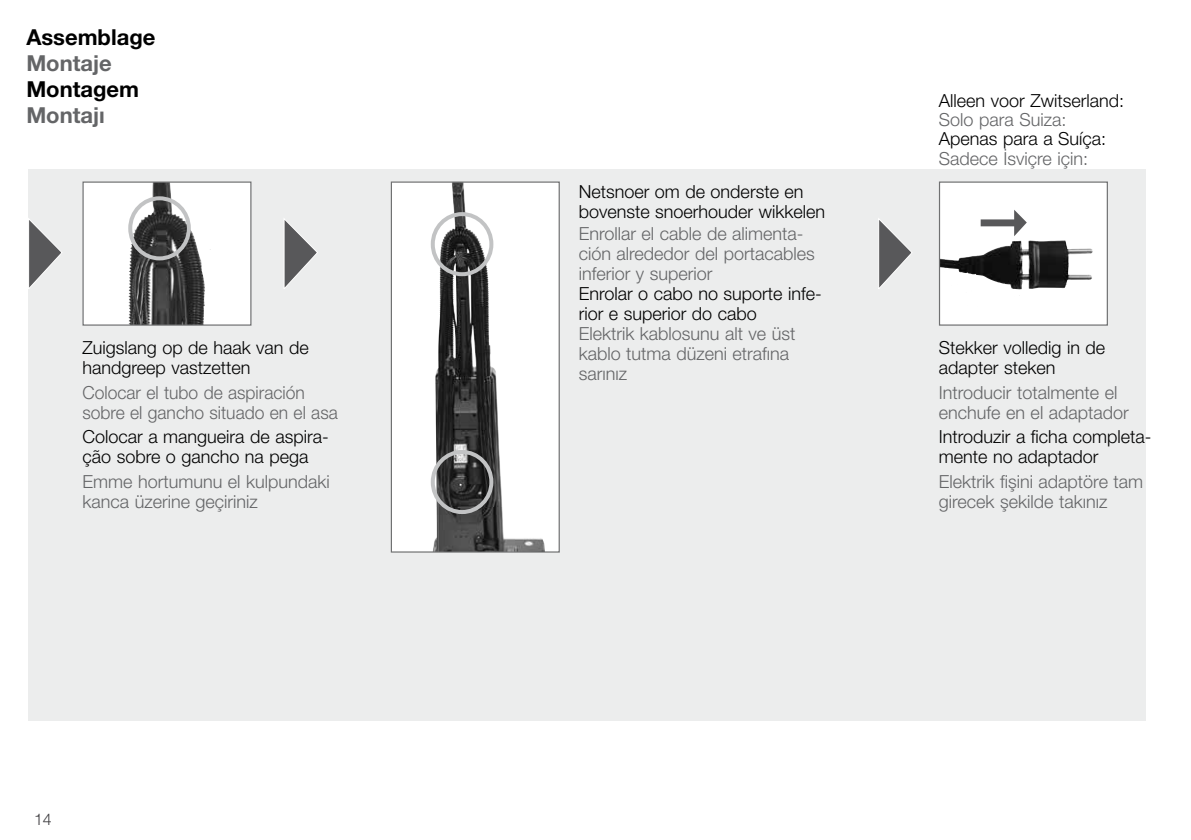
<style>
.page{position:relative;width:1191px;height:840px;background:#fff}
.page>*{position:absolute;margin:0;border:0;box-sizing:border-box;transform-origin:0 0}
.t1{font:700 22px "Helvetica Neue LT Pro";color:#000}
.t2{font:700 22px "Helvetica Neue LT Pro";color:#646567}
.t3{font:300 18px/20px "Helvetica Neue LT Pro";color:#646567}
.t4{font:300 18px/20px "Helvetica Neue LT Pro";color:#000}
.t5{font:300 16px "Helvetica Neue LT Pro";color:#3e3d40}
</style>
<div class="page">
<div style="left:28px;top:169px;width:1117px;height:551px;background:#eceded"></div>
<div style="left:939px;top:182px;width:168px;height:143px;background:#fff"></div>
<img style="left:941px;top:240px;width:125px;height:49px">
<div style="left:939px;top:181px;width:169px;height:144px;border:1px solid #707172"></div>
<div style="left:83px;top:182px;width:168px;height:143px;background:#fff"></div>
<img style="left:128px;top:183px;width:83px;height:140px">
<div style="left:82px;top:181px;width:169px;height:144px;border:1px solid #707172"></div>
<svg style="left:393px;top:183px;width:165px;height:367px;background:#cecece"></svg>
<img style="left:434px;top:183px;width:21px;height:357px">
<div style="left:391px;top:181px;width:169px;height:371px;border:1px solid #707172"></div>
<svg style="left:878px;top:218px;width:33px;height:71px"></svg>
<svg style="left:284px;top:218px;width:34px;height:71px"></svg>
<svg style="left:28px;top:218px;width:34px;height:71px"></svg>
<svg style="left:980px;top:210px;width:46px;height:26px"></svg>
<div style="left:128px;top:196px;width:63px;height:64px;border:4px solid #c2c3c4;border-radius:50%"></div>
<div style="left:431px;top:212px;width:62px;height:64px;border:4px solid #c2c3c4;border-radius:50%"></div>
<div style="left:431px;top:449px;width:62px;height:64px;border:4px solid #c2c3c4;border-radius:50%"></div>
<p class="t1" style="left:26px;top:24px;width:131px">Assemblage</p>
<p class="t2" style="left:26px;top:50px;width:87px">Montaje</p>
<p class="t1" style="left:26px;top:76px;width:114px">Montagem</p>
<p class="t2" style="left:26px;top:102px;width:80px">Montajı</p>
<p class="t4" style="left:82px;top:336px;width:228px">Zuigslang op de haak van de handgreep vastzetten</p>
<p class="t3" style="left:82px;top:381px;width:257px">Colocar el tubo de aspiración sobre el gancho situado en el asa</p>
<p class="t4" style="left:82px;top:426px;width:248px">Colocar a mangueira de aspira&shy;ção sobre o gancho na pega</p>
<p class="t3" style="left:82px;top:471px;width:249px">Emme hortumunu el kulpundaki kanca üzerine geçiriniz</p>
<p class="t5" style="left:34px;top:808px;width:19px">14</p>
<p class="t4" style="left:578px;top:181px;width:248px">Netsnoer om de onderste en bovenste snoerhouder wikkelen</p>
<p class="t3" style="left:578px;top:223px;width:237px">Enrollar el cable de alimenta&shy;ción alrededor del portacables inferior y superior</p>
<p class="t4" style="left:578px;top:283px;width:244px">Enrolar o cabo no suporte infe&shy;rior e superior do cabo</p>
<p class="t3" style="left:578px;top:323px;width:218px">Elektrik kablosunu alt ve üst kablo tutma düzeni etrafına sarınız</p>
<p class="t4" style="left:939px;top:90px;width:187px">Alleen voor Zwitserland:</p>
<p class="t3" style="left:939px;top:109px;width:129px">Solo para Suiza:</p>
<p class="t4" style="left:939px;top:128px;width:169px">Apenas para a Suíça:</p>
<p class="t3" style="left:939px;top:148px;width:151px">Sadece İsviçre için:</p>
<p class="t4" style="left:939px;top:336px;width:168px">Stekker volledig in de adapter steken</p>
<p class="t3" style="left:939px;top:381px;width:191px">Introducir totalmente el enchufe en el adaptador</p>
<p class="t4" style="left:939px;top:426px;width:214px">Introduzir a ficha completa&shy;mente no adaptador</p>
<p class="t3" style="left:939px;top:471px;width:206px">Elektrik fişini adaptöre tam girecek şekilde takınız</p>
</div>
